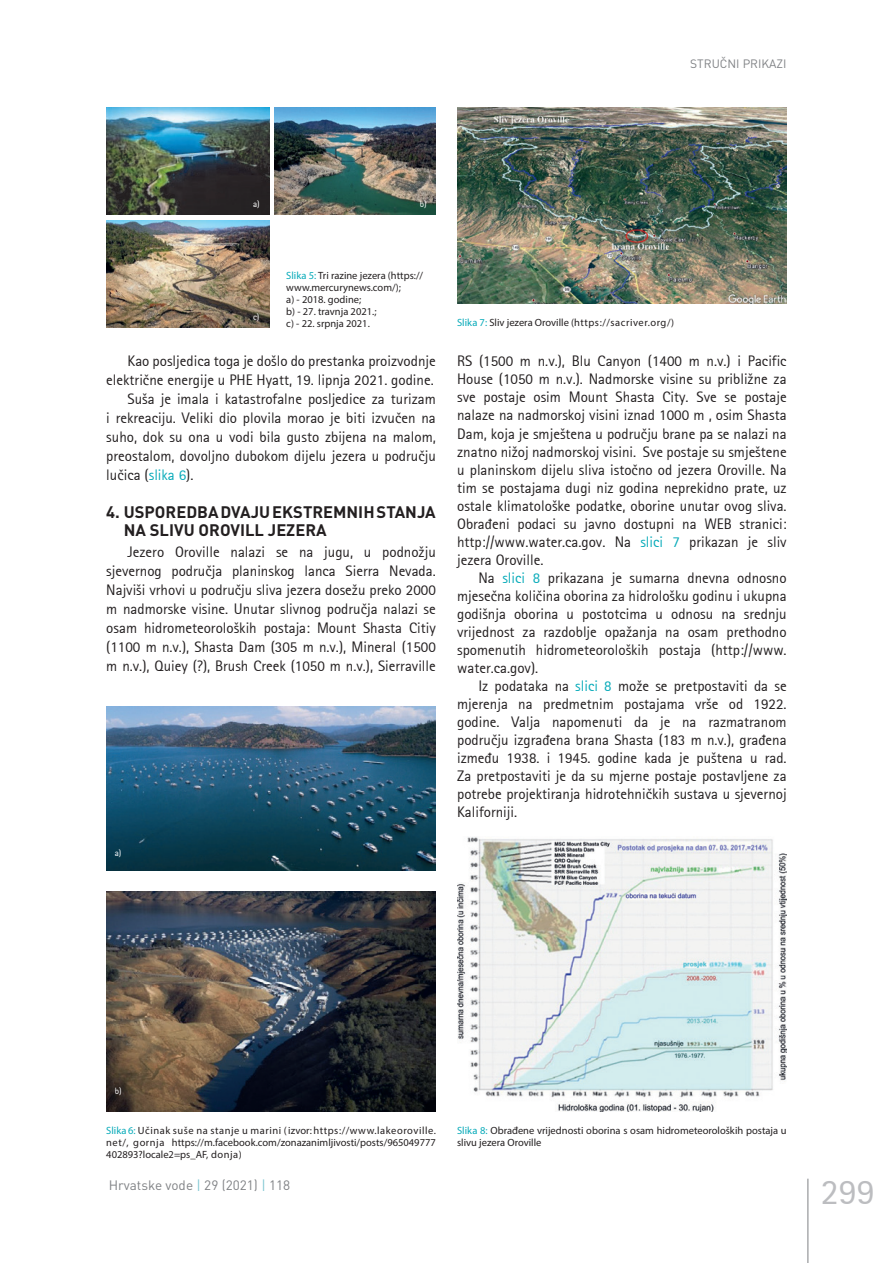
<style>
.page{position:relative;width:893px;height:1263px;background:#fff}
.page>*{position:absolute;margin:0;border:0;box-sizing:border-box;transform-origin:0 0}
.t1{font:36px "Agfa Rotis Sans Serif";color:#bcbdc0}
.t2{font:700 16.5px/18.9px "DIN Pro";color:#231f20}
.t3{font:15px/18px "Agfa Rotis Sans Serif";color:#231f20;text-align:justify}
.t4{font:13.5px "DIN Pro";color:#808285}
.t5{font:12px "DIN Pro";color:#808285}
.t6{font:10.5px/12px "Myriad Pro";color:#231f20}
.t7{font:9px "Agfa Rotis Sans Serif";color:#fff}
.s1{color:#07aab9}
.s2{color:#7dc6d1}
</style>
<div class="page">
<hr style="left:808px;top:1179px;width:1px;height:84px;background:#808285">
<img style="left:106px;top:107px;width:163px;height:107px">
<img style="left:275px;top:107px;width:161px;height:107px">
<img style="left:106px;top:220px;width:163px;height:108px">
<img style="left:106px;top:706px;width:330px;height:165px">
<img style="left:106px;top:892px;width:330px;height:220px">
<img style="left:457px;top:107px;width:330px;height:197px">
<img style="left:457px;top:837px;width:330px;height:275px">
<p class="t5" style="left:690px;top:55px;width:98px">STRUČNI PRIKAZI</p>
<p class="t7" style="left:253px;top:199px;width:8px">a)</p>
<p class="t7" style="left:420px;top:199px;width:8px">b)</p>
<p class="t7" style="left:253px;top:312px;width:8px">c)</p>
<p class="t6" style="left:286px;top:269px;width:138px"><span class="s1">Slika 5:</span> Tri razine jezera (https:// www.mercurynews.com/);<br>a) - 2018. godine;<br>b) - 27. travnja 2021.;<br>c) - 22. srpnja 2021.</p>
<p class="t3" style="left:128px;top:352px;width:310px">Kao posljedica toga je došlo do prestanka proizvodnje</p>
<p class="t3" style="left:106px;top:371px;width:329px">električne energije u PHE Hyatt, 19. lipnja 2021. godine.</p>
<p class="t3" style="left:128px;top:390px;width:310px">Suša je imala i katastrofalne posljedice za turizam</p>
<p class="t3" style="left:106px;top:409px;width:331px">i rekreaciju. Veliki dio plovila morao je biti izvučen na</p>
<p class="t3" style="left:106px;top:428px;width:331px">suho, dok su ona u vodi bila gusto zbijena na malom,</p>
<p class="t3" style="left:106px;top:446px;width:331px">preostalom, dovoljno dubokom dijelu jezera u području</p>
<p class="t3" style="left:106px;top:465px;width:89px">lučica (<span class="s1">slika 6</span>).</p>
<p class="t2" style="left:124px;top:501px;width:314px;text-indent:-17px">4. USPOREDBA DVAJU EKSTREMNIH STANJA<br>NA SLIVU OROVILL JEZERA</p>
<p class="t3" style="left:106px;top:543px;width:331px;line-height:18.9px;text-indent:21px">Jezero Oroville nalazi se na jugu, u podnožju sjevernog područja planinskog lanca Sierra Nevada.<br>Najviši vrhovi u području sliva jezera dosežu preko 2000 m nadmorske visine. Unutar slivnog područja nalazi se osam hidrometeoroloških postaja: Mount Shasta Citiy (1100 m n.v.), Shasta Dam (305 m n.v.), Mineral (1500 m n.v.), Quiey (?), Brush Creek (1050 m n.v.), Sierraville</p>
<p class="t7" style="left:115px;top:847px;width:8px">a)</p>
<p class="t6" style="left:457px;top:316px;width:218px"><span class="s1">Slika 7:</span> Sliv jezera Oroville (https://sacriver.org/)</p>
<p class="t3" style="left:457px;top:352px;width:331px">RS (1500 m n.v.), Blu Canyon (1400 m n.v.) i Pacific House (1050 m n.v.). Nadmorske visine su približne za sve postaje osim Mount Shasta City. Sve se postaje nalaze na nadmorskoj visini iznad 1000 m , osim Shasta Dam, koja je smještena u području brane pa se nalazi na znatno nižoj nadmorskoj visini. Sve postaje su smještene u planinskom dijelu sliva istočno od jezera Oroville. Na tim se postajama dugi niz godina neprekidno prate, uz ostale klimatološke podatke, oborine unutar ovog sliva.<br>Obrađeni podaci su javno dostupni na WEB stranici: http://www.water.ca.gov. Na <span class="s1">slici 7</span> prikazan je sliv jezera Oroville.</p>
<p class="t3" style="left:457px;top:568px;width:331px;text-indent:21px">Na <span class="s1">slici 8</span> prikazana je sumarna dnevna odnosno mjesečna količina oborina za hidrološku godinu i ukupna godišnja oborina u postotcima u odnosu na srednju vrijednost za razdoblje opažanja na osam prethodno spomenutih hidrometeoroloških postaja (http://www. water.ca.gov).</p>
<p class="t3" style="left:457px;top:677px;width:331px;text-indent:21px">Iz podataka na <span class="s1">slici 8</span> može se pretpostaviti da se mjerenja na predmetnim postajama vrše od 1922. godine. Valja napomenuti da je na razmatranom području izgrađena brana Shasta (183 m n.v.), građena između 1938. i 1945. godine kada je puštena u rad.<br>Za pretpostaviti je da su mjerne postaje postavljene za potrebe projektiranja hidrotehničkih sustava u sjevernoj Kaliforniji.</p>
<p class="t7" style="left:115px;top:1086px;width:8px">b)</p>
<p class="t6" style="left:106px;top:1124px;width:331px;text-align:justify"><span class="s1">Slika 6:</span> Učinak suše na stanje u marini ( izvor: https://www.lakeoroville. net/, gornja https://m.facebook.com/zonazanimljivosti/posts/965049777<br>402893?locale2=ps_AF, donja)</p>
<p class="t6" style="left:457px;top:1124px;width:331px"><span class="s1">Slika 8:</span> Obrađene vrijednosti oborina s osam hidrometeoroloških postaja u slivu jezera Oroville</p>
<p class="t4" style="left:109px;top:1176px;width:183px">Hrvatske vode <span class="s2">|</span> 29 (2021) <span class="s2">|</span> 118</p>
<h1 class="t1" style="left:821px;top:1170px;width:55px">299</h1>
</div>
